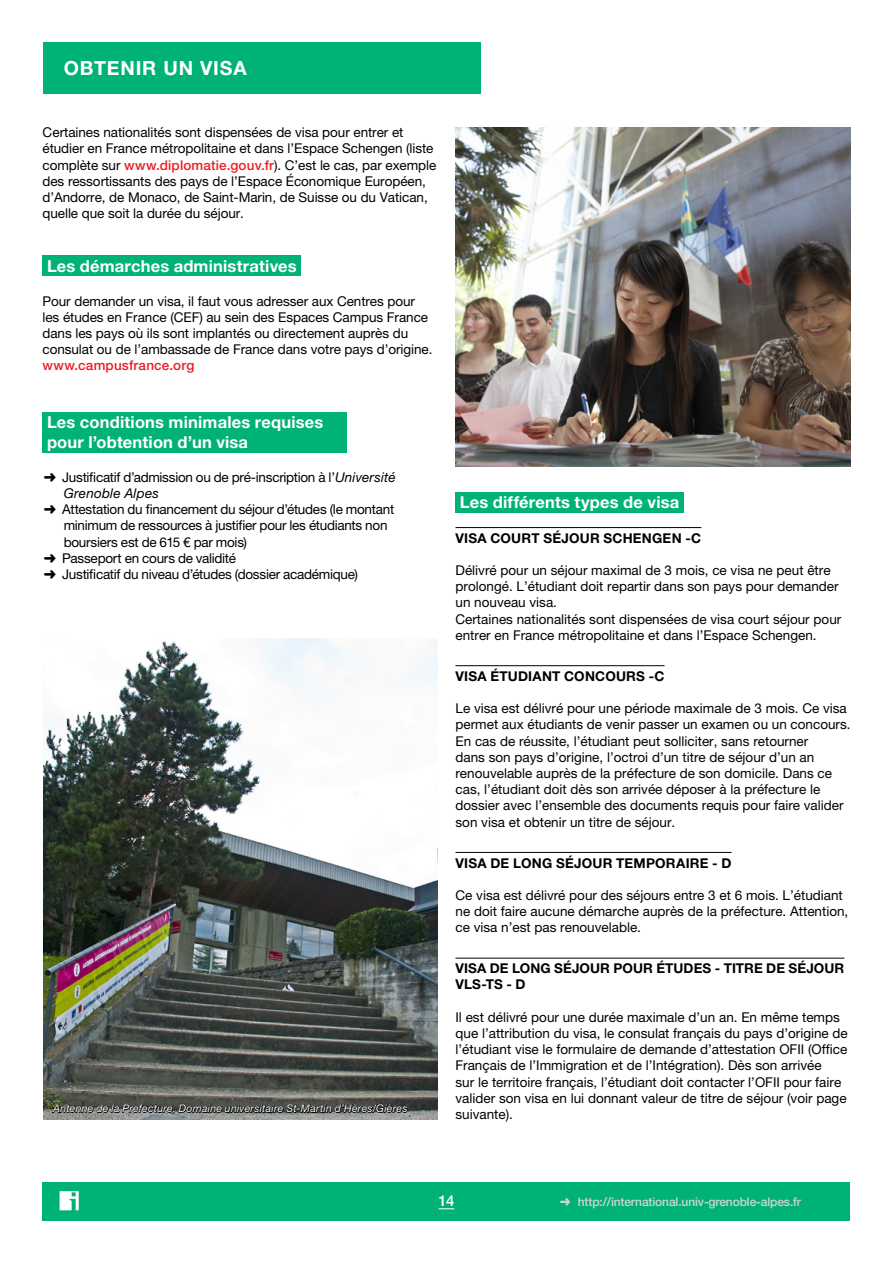
<style>
.page{position:relative;width:893px;height:1263px;background:#fff}
.page>*{position:absolute;margin:0;border:0;box-sizing:border-box;transform-origin:0 0}
.t1{font:700 19.5px "Helvetica Neue LT Pro";letter-spacing:.045em;color:#fff}
.t2{font:700 16.5px/19.8px "Helvetica Neue LT Pro";letter-spacing:.01em;color:#fff}
.t3{font:500 15px "Helvetica Neue LT Pro";color:#fff}
.t4{font:13.5px/16.2px "Helvetica Neue LT Pro";color:#000}
.t5{font:13.5px "Helvetica Neue LT Pro";letter-spacing:-.02em;color:#000}
.t6{font:700 13.5px/16.2px "Helvetica Neue LT Pro";letter-spacing:.015em;color:#000}
.t7{font:500 13.5px "Helvetica Neue LT Pro";letter-spacing:.015em;color:#ed1d24}
.t8{font:italic 13.5px "Helvetica Neue LT Pro";letter-spacing:.015em;color:#000}
.t9{font:500 12px "Helvetica Neue LT Pro";letter-spacing:-.01em;color:#d1d3d4}
.t10{font:italic 10.5px "Helvetica Neue LT Pro";letter-spacing:.025em;color:#fff}
.s1{font-weight:500;color:#ed1d24}
.s2{font-style:italic}
</style>
<div class="page">
<div style="left:43px;top:1182px;width:807px;height:38px;background:#00b374"></div>
<div style="left:43px;top:43px;width:437px;height:51px;background:#00b374"></div>
<svg style="left:439px;top:1208px;width:15px;height:1px"></svg>
<svg style="left:60px;top:1191px;width:19px;height:19px"></svg>
<div style="left:43px;top:255px;width:258px;height:21px;background:#00b374"></div>
<div style="left:43px;top:412px;width:304px;height:41px;background:#00b374"></div>
<div style="left:455px;top:492px;width:229px;height:20px;background:#00b374"></div>
<hr style="left:455px;top:527px;width:246px;height:1px;background:#000">
<hr style="left:455px;top:665px;width:210px;height:1px;background:#000">
<hr style="left:455px;top:852px;width:277px;height:1px;background:#000">
<hr style="left:455px;top:958px;width:389px;height:1px;background:#000">
<img style="left:455px;top:128px;width:395px;height:338px">
<img style="left:44px;top:639px;width:393px;height:480px">
<svg style="left:52px;top:1095px;width:356px;height:25px;background:#595b56"></svg>
<h1 class="t1" style="left:64px;top:56px;width:184px">OBTENIR UN VISA</h1>
<p class="t4" style="left:43px;top:124px;width:395px">Certaines nationalités sont dispensées de visa pour entrer et étudier en France métropolitaine et dans l’Espace Schengen (liste complète sur <span class="s1">www.diplomatie.gouv.fr</span>). C’est le cas, par exemple des ressortissants des pays de l’Espace Économique Européen, d’Andorre, de Monaco, de Saint-Marin, de Suisse ou du Vatican, quelle que soit la durée du séjour.</p>
<p class="t2" style="left:47px;top:256px;width:251px">Les démarches administratives</p>
<p class="t4" style="left:43px;top:292px;width:391px">Pour demander un visa, il faut vous adresser aux Centres pour les études en France (CEF) au sein des Espaces Campus France dans les pays où ils sont implantés ou directement auprès du consulat ou de l’ambassade de France dans votre pays d’origine.</p>
<p class="t7" style="left:43px;top:357px;width:153px">www.campusfrance.org</p>
<p class="t2" style="left:47px;top:412px;width:278px">Les conditions minimales requises pour l’obtention d’un visa</p>
<p class="t5" style="left:44px;top:469px;width:353px">➜ Justificatif d’admission ou de pré-inscription à l’<span class="s2">Université</span></p>
<p class="t8" style="left:64px;top:485px;width:97px">Grenoble Alpes</p>
<p class="t5" style="left:44px;top:501px;width:352px">➜ Attestation du financement du séjour d’études (le montant</p>
<p class="t5" style="left:64px;top:518px;width:325px">minimum de ressources à justifier pour les étudiants non</p>
<p class="t5" style="left:64px;top:534px;width:185px">boursiers est de 615 € par mois)</p>
<p class="t5" style="left:44px;top:550px;width:194px">➜ Passeport en cours de validité</p>
<p class="t5" style="left:44px;top:566px;width:316px">➜ Justificatif du niveau d’études (dossier académique)</p>
<p class="t10" style="left:53px;top:1102px;width:356px">Antenne de la Prefecture, Domaine universitaire St-Martin d’Hères/Gières</p>
<p class="t2" style="left:460px;top:492px;width:221px">Les différents types de visa</p>
<p class="t6" style="left:455px;top:529px;width:247px">VISA COURT SÉJOUR SCHENGEN -C</p>
<p class="t4" style="left:455px;top:562px;width:387px">Délivré pour un séjour maximal de 3 mois, ce visa ne peut être prolongé. L’étudiant doit repartir dans son pays pour demander un nouveau visa.<br>Certaines nationalités sont dispensées de visa court séjour pour entrer en France métropolitaine et dans l’Espace Schengen.</p>
<p class="t6" style="left:455px;top:667px;width:211px">VISA ÉTUDIANT CONCOURS -C</p>
<p class="t4" style="left:455px;top:700px;width:397px">Le visa est délivré pour une période maximale de 3 mois. Ce visa permet aux étudiants de venir passer un examen ou un concours.<br>En cas de réussite, l’étudiant peut solliciter, sans retourner<br>dans son pays d’origine, l’octroi d’un titre de séjour d’un an renouvelable auprès de la préfecture de son domicile. Dans ce cas, l’étudiant doit dès son arrivée déposer à la préfecture le dossier avec l’ensemble des documents requis pour faire valider son visa et obtenir un titre de séjour.</p>
<p class="t6" style="left:455px;top:854px;width:278px">VISA DE LONG SÉJOUR TEMPORAIRE - D</p>
<p class="t4" style="left:455px;top:887px;width:394px">Ce visa est délivré pour des séjours entre 3 et 6 mois. L’étudiant ne doit faire aucune démarche auprès de la préfecture. Attention, ce visa n’est pas renouvelable.</p>
<p class="t6" style="left:455px;top:960px;width:390px">VISA DE LONG SÉJOUR POUR ÉTUDES - TITRE DE SÉJOUR<br>VLS-TS - D</p>
<p class="t4" style="left:455px;top:1009px;width:394px">Il est délivré pour une durée maximale d’un an. En même temps que l’attribution du visa, le consulat français du pays d’origine de l’étudiant vise le formulaire de demande d’attestation OFII (Office Français de l’Immigration et de l’Intégration). Dès son arrivée<br>sur le territoire français, l’étudiant doit contacter l’OFII pour faire valider son visa en lui donnant valeur de titre de séjour (voir page suivante).</p>
<p class="t3" style="left:438px;top:1192px;width:18px">14</p>
<p class="t9" style="left:560px;top:1194px;width:243px">➜ http://international.univ-grenoble-alpes.fr</p>
</div>
